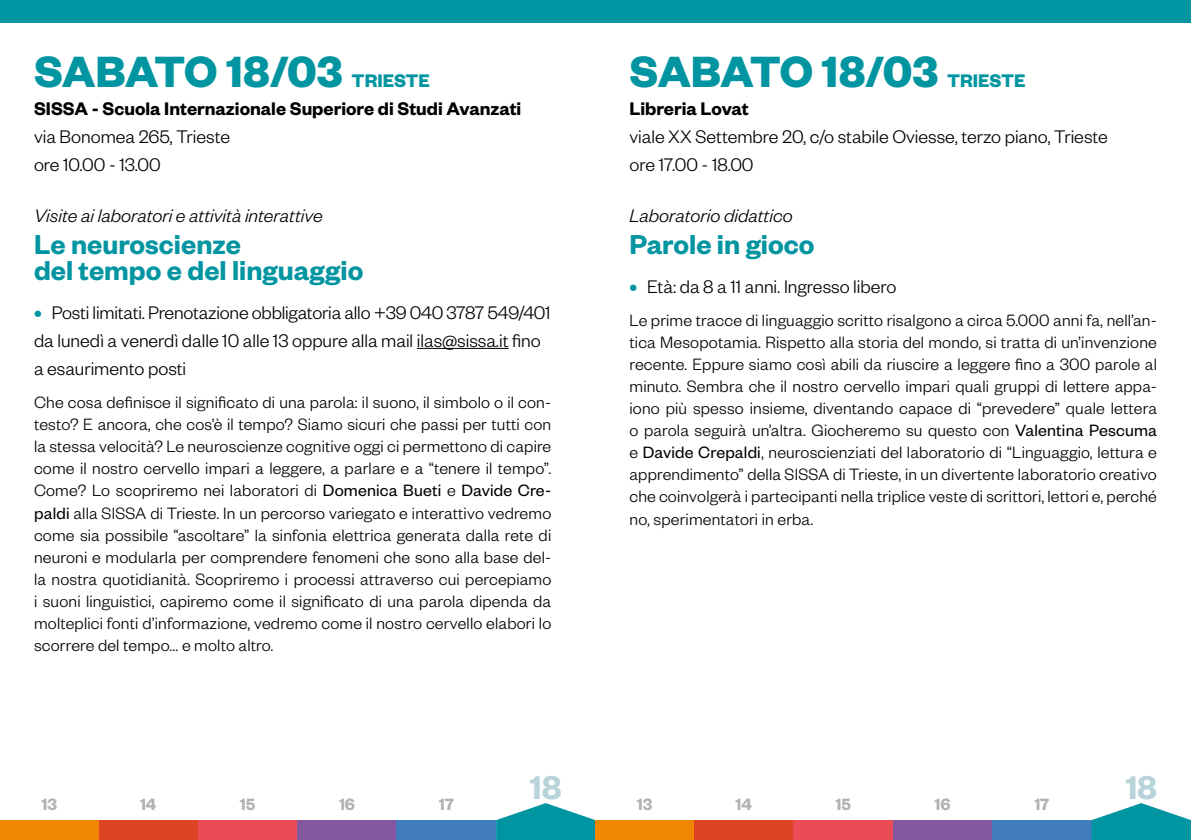
<style>
.page{position:relative;width:1191px;height:840px;background:#fff}
.page>*{position:absolute;margin:0;border:0;box-sizing:border-box;transform-origin:0 0}
.t1{font:700 48px "Founders Grotesk";letter-spacing:-.015em;color:#0095a1}
.t2{font:600 36px "Founders Grotesk";color:#b8d3d9}
.t3{font:600 30px/26px "Founders Grotesk";color:#0095a1}
.t4{font:300 20px/28px "Founders Grotesk";color:#000}
.t5{font:600 20px "Founders Grotesk";color:#000}
.t6{font:italic 300 20px "Founders Grotesk";color:#000}
.t7{font:700 20px "Founders Grotesk";color:#0095a1}
.t8{font:300 18px/22px "Founders Grotesk";letter-spacing:.01em;color:#000;text-align:justify}
.t9{font:600 18px "Founders Grotesk";letter-spacing:-.01em;color:#b3b2b2}
.s1{font-weight:600;color:#0095a1}
.s2{font-weight:400}
</style>
<div class="page">
<div style="left:567px;top:0;width:624px;height:23px;background:#0095a1"></div>
<hr style="left:417px;top:348px;width:91px;height:1px;background:#000">
<div style="left:0;top:0;width:615px;height:23px;background:#0095a1"></div>
<div style="left:99px;top:819px;width:99px;height:20px;background:#de4422"></div>
<div style="left:198px;top:819px;width:99px;height:20px;background:#ea4c55"></div>
<div style="left:297px;top:819px;width:100px;height:20px;background:#85579f"></div>
<div style="left:397px;top:819px;width:99px;height:20px;background:#417cbf"></div>
<svg style="left:496px;top:803px;width:99px;height:36px"></svg>
<div style="left:0;top:819px;width:99px;height:20px;background:#f18700"></div>
<div style="left:694px;top:819px;width:99px;height:20px;background:#de4422"></div>
<div style="left:793px;top:819px;width:99px;height:20px;background:#ea4c55"></div>
<div style="left:892px;top:819px;width:100px;height:20px;background:#85579f"></div>
<div style="left:992px;top:819px;width:99px;height:20px;background:#417cbf"></div>
<svg style="left:1091px;top:803px;width:97px;height:36px"></svg>
<div style="left:595px;top:819px;width:99px;height:20px;background:#f18700"></div>
<div style="left:1166px;top:819px;width:25px;height:20px;background:#0095a1"></div>
<h1 class="t1" style="left:34px;top:41px;width:310px">SABATO 18/03</h1>
<p class="t7" style="left:351px;top:68px;width:80px">TRIESTE</p>
<p class="t5" style="left:34px;top:96px;width:489px">SISSA - Scuola Internazionale Superiore di Studi Avanzati</p>
<p class="t4" style="left:34px;top:122px;width:198px">via Bonomea 265, Trieste ore 10.00 - 13.00</p>
<p class="t6" style="left:34px;top:203px;width:290px">Visite ai laboratori e attività interattive</p>
<h3 class="t3" style="left:34px;top:229px;width:331px">Le neuroscienze<br>del tempo e del linguaggio</h3>
<p class="t4" style="left:34px;top:297px;width:518px"><span class="s1">•</span> Posti limitati. Prenotazione obbligatoria allo +39 040 3787 549/401 da lunedì a venerdì dalle 10 alle 13 oppure alla mail ilas@sissa.it fino a esaurimento posti</p>
<p class="t8" style="left:34px;top:390px;width:519px">Che cosa definisce il significato di una parola: il suono, il simbolo o il con&shy;testo? E ancora, che cos’è il tempo? Siamo sicuri che passi per tutti con la stessa velocità? Le neuroscienze cognitive oggi ci permettono di capire come il nostro cervello impari a leggere, a parlare e a “tenere il tempo”.<br>Come? Lo scopriremo nei laboratori di <span class="s2">Domenica Bueti</span> e <span class="s2">Davide Cre&shy;paldi</span> alla SISSA di Trieste. In un percorso variegato e interattivo vedremo come sia possibile “ascoltare” la sinfonia elettrica generata dalla rete di neuroni e modularla per comprendere fenomeni che sono alla base del&shy;la nostra quotidianità. Scopriremo i processi attraverso cui percepiamo i suoni linguistici, capiremo come il significato di una parola dipenda da molteplici fonti d’informazione, vedremo come il nostro cervello elabori lo scorrere del tempo... e molto altro.</p>
<h1 class="t1" style="left:629px;top:41px;width:310px">SABATO 18/03</h1>
<p class="t7" style="left:947px;top:68px;width:80px">TRIESTE</p>
<p class="t5" style="left:629px;top:96px;width:121px">Libreria Lovat</p>
<p class="t4" style="left:629px;top:122px;width:480px">viale XX Settembre 20, c/o stabile Oviesse, terzo piano, Trieste ore 17.00 - 18.00</p>
<p class="t6" style="left:629px;top:203px;width:165px">Laboratorio didattico</p>
<h3 class="t3" style="left:629px;top:229px;width:187px">Parole in gioco</h3>
<p class="t4" style="left:629px;top:271px;width:268px"><span class="s1">•</span> Età: da 8 a 11 anni. Ingresso libero</p>
<p class="t8" style="left:629px;top:308px;width:529px">Le prime tracce di linguaggio scritto risalgono a circa 5.000 anni fa, nell’an&shy;tica Mesopotamia. Rispetto alla storia del mondo, si tratta di un’invenzione recente. Eppure siamo così abili da riuscire a leggere fino a 300 parole al minuto. Sembra che il nostro cervello impari quali gruppi di lettere appa&shy;iono più spesso insieme, diventando capace di “prevedere” quale lettera o parola seguirà un’altra. Giocheremo su questo con <span class="s2">Valentina Pescuma </span>e <span class="s2">Davide Crepaldi</span>, neuroscienziati del laboratorio di “Linguaggio, lettura e apprendimento” della SISSA di Trieste, in un divertente laboratorio creativo che coinvolgerà i partecipanti nella triplice veste di scrittori, lettori e, perché no, sperimentatori in erba.</p>
<h2 class="t2" style="left:530px;top:764px;width:33px">18</h2>
<p class="t9" style="left:41px;top:792px;width:17px">13</p>
<p class="t9" style="left:439px;top:792px;width:17px">17</p>
<p class="t9" style="left:735px;top:792px;width:18px">14</p>
<p class="t9" style="left:835px;top:792px;width:17px">15</p>
<p class="t9" style="left:934px;top:792px;width:18px">16</p>
<p class="t9" style="left:140px;top:792px;width:18px">14</p>
<p class="t9" style="left:240px;top:792px;width:17px">15</p>
<p class="t9" style="left:339px;top:792px;width:18px">16</p>
<p class="t9" style="left:637px;top:792px;width:17px">13</p>
<p class="t9" style="left:1034px;top:792px;width:17px">17</p>
<h2 class="t2" style="left:1125px;top:764px;width:33px">18</h2>
</div>
